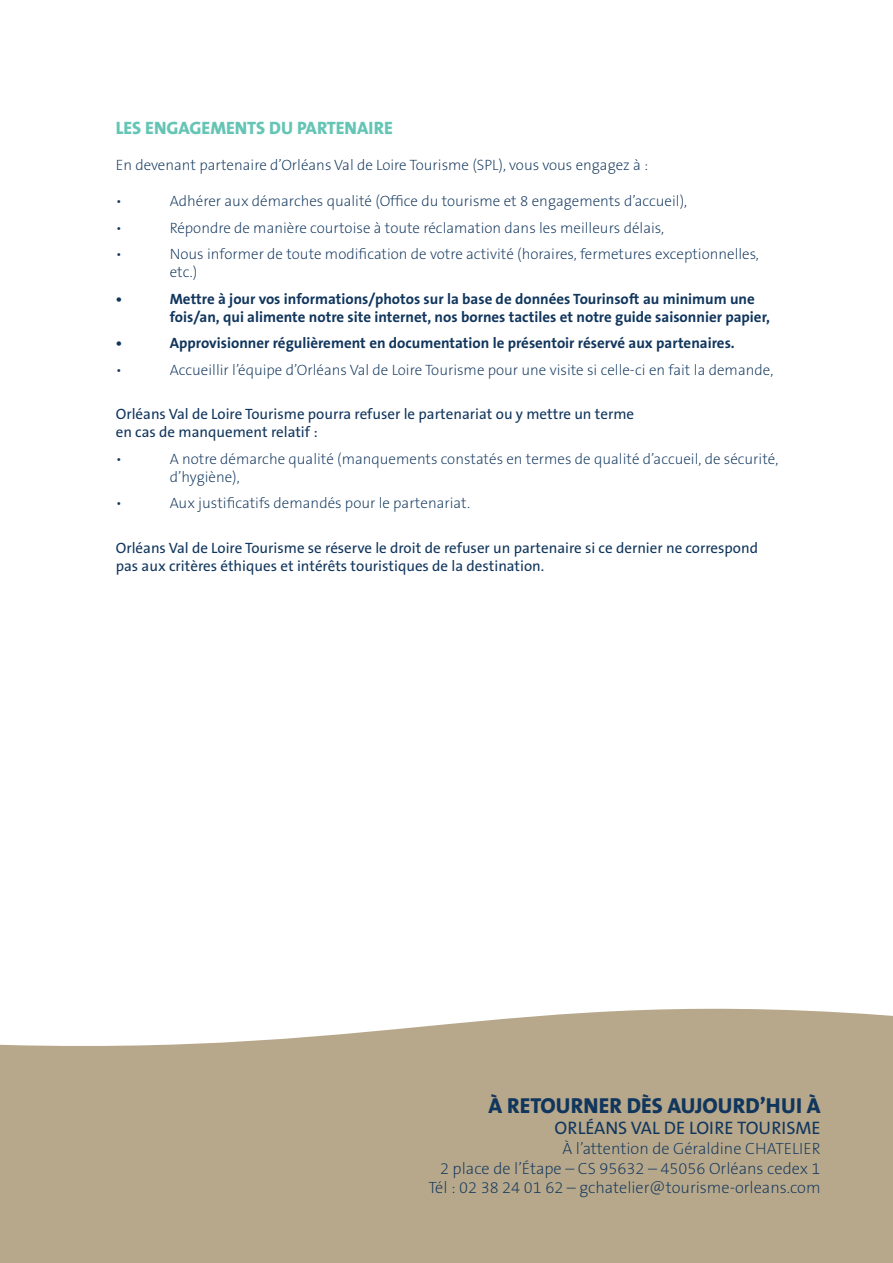
<style>
.page{position:relative;width:893px;height:1263px;background:#fff}
.page>*{position:absolute;margin:0;border:0;box-sizing:border-box;transform-origin:0 0}
.t1{font:800 21.75px "The Sans B8";color:#11365d}
.t2{font:18.15px "The Sans B5 Plain";color:#11365d}
.t3{font:800 18px "The Sans B8";color:#65c5b5}
.t4{font:200 16.35px/19.6px "The Sans B2";color:#11365d;text-align:right}
.t5{font:200 15px/18px "The Sans B2";color:#11365d}
.t6{font:15px/18px "The Sans B5 Plain";color:#11365d}
.t7{font:700 15px/18px "The Sans B7";color:#11365d}
</style>
<div class="page">
<svg style="left:0;top:1008px;width:893px;height:255px;background:#bcae93"></svg>
<p class="t3" style="left:116px;top:119px;width:279px">LES ENGAGEMENTS DU PARTENAIRE</p>
<p class="t5" style="left:116px;top:157px;width:534px">En devenant partenaire d’Orléans Val de Loire Tourisme (SPL), vous vous engagez à :</p>
<p class="t5" style="left:116px;top:193px;width:8px">•</p>
<p class="t5" style="left:170px;top:193px;width:519px">Adhérer aux démarches qualité (Office du tourisme et 8 engagements d’accueil),</p>
<p class="t5" style="left:116px;top:219px;width:8px">•</p>
<p class="t5" style="left:170px;top:219px;width:496px">Répondre de manière courtoise à toute réclamation dans les meilleurs délais,</p>
<p class="t5" style="left:116px;top:246px;width:8px">•</p>
<p class="t5" style="left:170px;top:246px;width:591px">Nous informer de toute modification de votre activité (horaires, fermetures exceptionnelles, etc.)</p>
<p class="t7" style="left:116px;top:290px;width:8px">•</p>
<p class="t7" style="left:170px;top:290px;width:602px">Mettre à jour vos informations/photos sur la base de données Tourinsoft au minimum une fois/an, qui alimente notre site internet, nos bornes tactiles et notre guide saisonnier papier,</p>
<p class="t7" style="left:116px;top:335px;width:8px">•</p>
<p class="t7" style="left:170px;top:335px;width:566px">Approvisionner régulièrement en documentation le présentoir réservé aux partenaires.</p>
<p class="t5" style="left:116px;top:361px;width:8px">•</p>
<p class="t5" style="left:170px;top:361px;width:605px">Accueillir l’équipe d’Orléans Val de Loire Tourisme pour une visite si celle-ci en fait la demande,</p>
<p class="t6" style="left:116px;top:406px;width:520px">Orléans Val de Loire Tourisme pourra refuser le partenariat ou y mettre un terme en cas de manquement relatif :</p>
<p class="t5" style="left:116px;top:450px;width:8px">•</p>
<p class="t5" style="left:170px;top:450px;width:610px">A notre démarche qualité (manquements constatés en termes de qualité d’accueil, de sécurité, d’hygiène),</p>
<p class="t5" style="left:116px;top:495px;width:8px">•</p>
<p class="t5" style="left:170px;top:495px;width:300px">Aux justificatifs demandés pour le partenariat.</p>
<p class="t6" style="left:116px;top:539px;width:644px">Orléans Val de Loire Tourisme se réserve le droit de refuser un partenaire si ce dernier ne correspond pas aux critères éthiques et intérêts touristiques de la destination.</p>
<h1 class="t1" style="left:489px;top:1094px;width:334px">À RETOURNER DÈS AUJOURD’HUI À</h1>
<p class="t2" style="left:555px;top:1118px;width:267px">ORLÉANS VAL DE LOIRE TOURISME</p>
<p class="t4" style="left:428px;top:1139px;width:394px">À l’attention de Géraldine CHATELIER<br>2 place de l’Étape – CS 95632 – 45056 Orléans cedex 1<br>Tél : 02 38 24 01 62 – gchatelier@tourisme-orleans.com</p>
</div>
